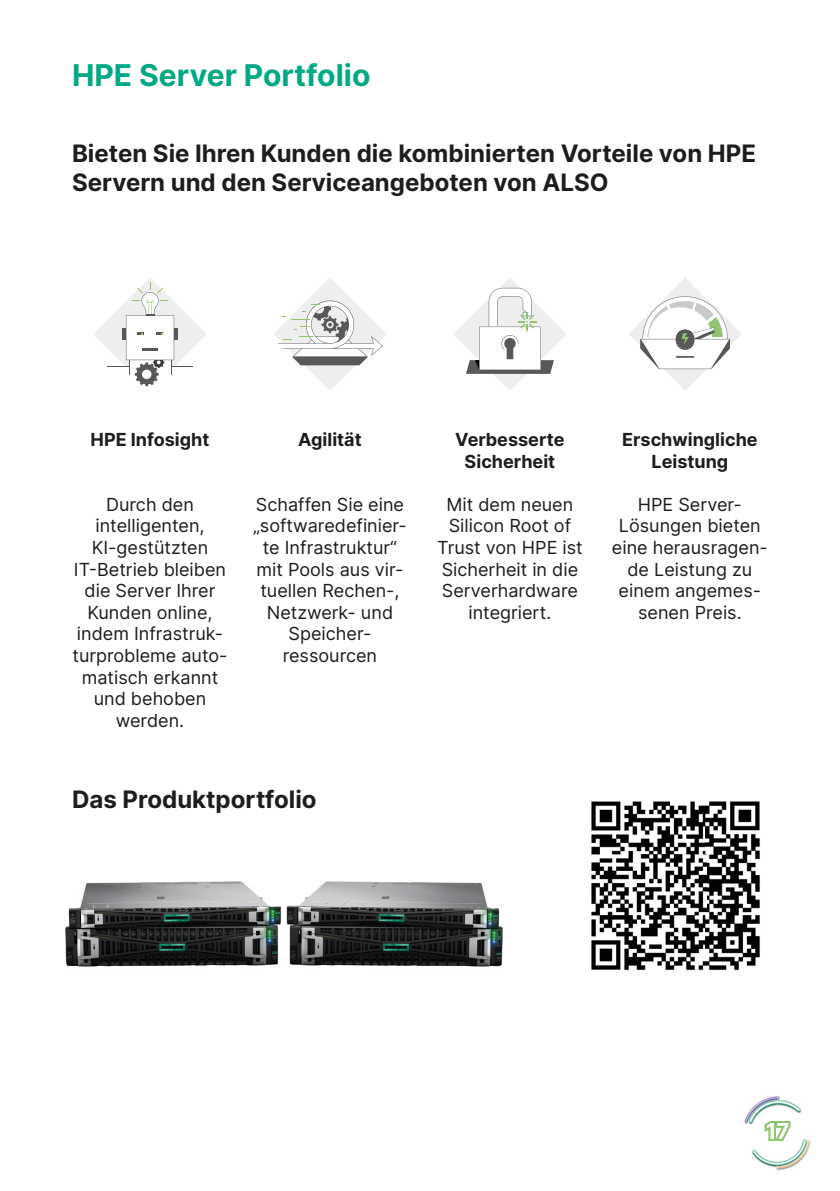
<style>
.page{position:relative;width:840px;height:1191px;background:#fff}
.page>*{position:absolute;margin:0;border:0;box-sizing:border-box;transform-origin:0 0}
.t1{font:700 30px "Inter";color:#00a984}
.t2{font:700 24px/28.8px "Inter";color:#1d1d1b}
.t3{font:18px/21.6px "Inter";color:#1d1d1b;text-align:center}
.t4{font:700 18px/21.6px "Inter";color:#1d1d1b;text-align:center}
</style>
<div class="page">
<img style="left:744px;top:1096px;width:67px;height:75px">
<img style="left:764px;top:1121px;width:26px;height:20px">
<img style="left:766px;top:1123px;width:22px;height:16px">
<svg style="left:94px;top:278px;width:112px;height:108px"></svg>
<svg style="left:274px;top:278px;width:112px;height:112px"></svg>
<svg style="left:454px;top:278px;width:112px;height:112px"></svg>
<svg style="left:629px;top:278px;width:112px;height:112px"></svg>
<img style="left:65px;top:881px;width:438px;height:86px">
<img style="left:591px;top:801px;width:169px;height:170px">
<h1 class="t1" style="left:72px;top:53px;width:300px">HPE Server Portfolio</h1>
<h2 class="t2" style="left:72px;top:138px;width:685px">Bieten Sie Ihren Kunden die kombinierten Vorteile von HPE<br>Servern und den Serviceangeboten von ALSO</h2>
<p class="t4" style="left:90px;top:428px;width:120px">HPE Infosight</p>
<p class="t3" style="left:72px;top:493px;width:156px">Durch den intelligenten,<br>KI-gestützten<br>IT-Betrieb bleiben die Server Ihrer<br>Kunden online, indem Infrastruk&shy;turprobleme auto&shy;matisch erkannt und behoben werden.</p>
<p class="t4" style="left:298px;top:428px;width:65px">Agilität</p>
<p class="t3" style="left:253px;top:493px;width:155px">Schaffen Sie eine „softwaredefinier&shy;te Infrastruktur“ mit Pools aus vir&shy;tuellen Rechen-,<br>Netzwerk- und<br>Speicher&shy;ressourcen</p>
<h2 class="t2" style="left:72px;top:784px;width:246px">Das Produktportfolio</h2>
<p class="t4" style="left:455px;top:428px;width:111px">Verbesserte<br>Sicherheit</p>
<p class="t3" style="left:437px;top:493px;width:147px">Mit dem neuen<br>Silicon Root of<br>Trust von HPE ist<br>Sicherheit in die<br>Serverhardware integriert.</p>
<p class="t4" style="left:621px;top:428px;width:137px">Erschwingliche<br>Leistung</p>
<p class="t3" style="left:611px;top:493px;width:157px">HPE Server-<br>Lösungen bieten eine herausragen&shy;de Leistung zu einem angemes&shy;senen Preis.</p>
</div>
